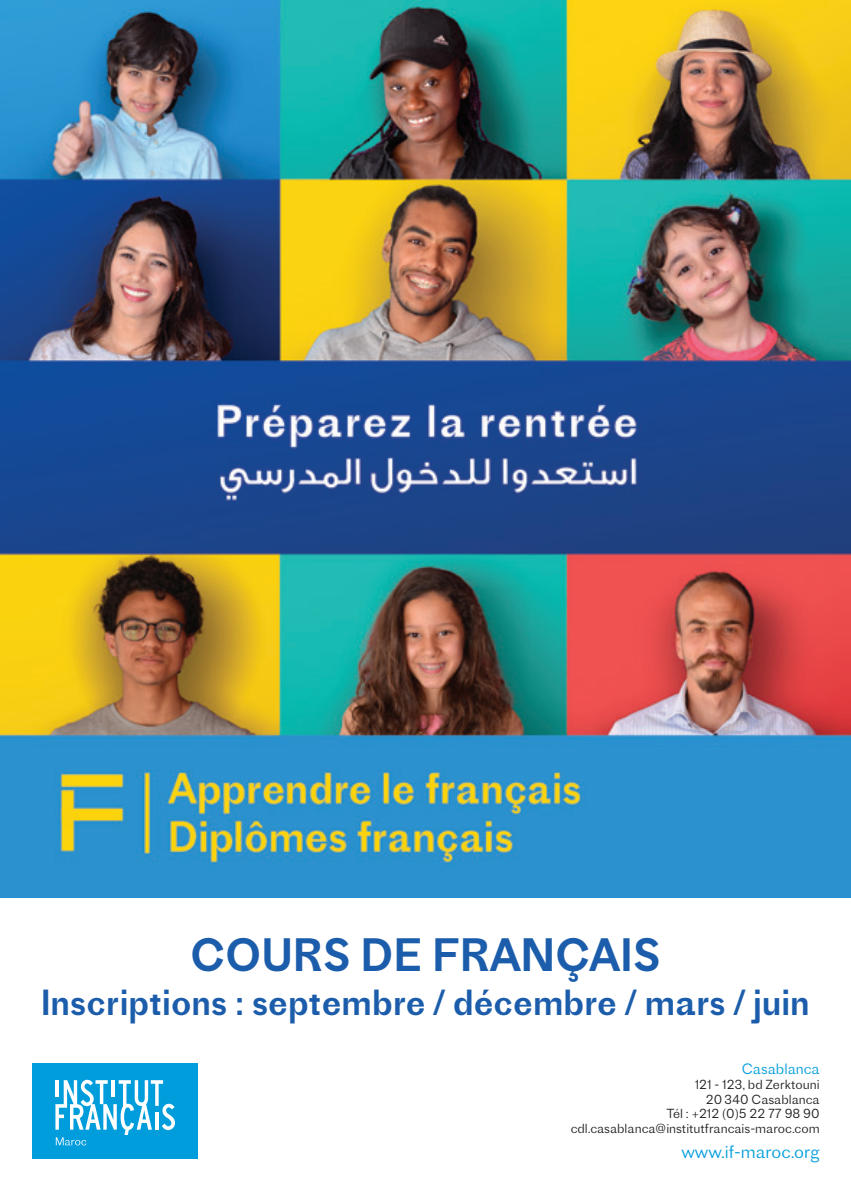
<style>
.page{position:relative;width:851px;height:1191px;background:#fff}
.page>*{position:absolute;margin:0;border:0;box-sizing:border-box;transform-origin:0 0}
.t1{font:43.6px "Proto Grotesk";color:#1c5dab}
.t2{font:33.8px "Proto Grotesk";color:#1c5dab}
.t3{font:300 16.6px "Proto Grotesk";color:#009ddc}
.t4{font:300 14px "Proto Grotesk";color:#009ddc}
.t5{font:300 12.2px/14.8px "Proto Grotesk";color:#231f20;text-align:right}
</style>
<div class="page">
<img style="left:0;top:0;width:850px;height:898px">
<div style="left:32px;top:1063px;width:166px;height:95px;background:#009ddc"></div>
<svg style="left:55px;top:1079px;width:120px;height:66px"></svg>
<h1 class="t1" style="left:190px;top:924px;width:472px">COURS DE FRANÇAIS</h1>
<h2 class="t2" style="left:41px;top:978px;width:770px">Inscriptions : septembre / décembre / mars / juin</h2>
<p class="t4" style="left:741px;top:1059px;width:80px">Casablanca</p>
<p class="t5" style="left:570px;top:1076px;width:250px">121 - 123, bd Zerktouni<br>20 340 Casablanca<br>Tél : +212 (0)5 22 77 98 90 cdl.casablanca@institutfrancais-maroc.com</p>
<h3 class="t3" style="left:681px;top:1140px;width:140px">www.if-maroc.org</h3>
</div>
